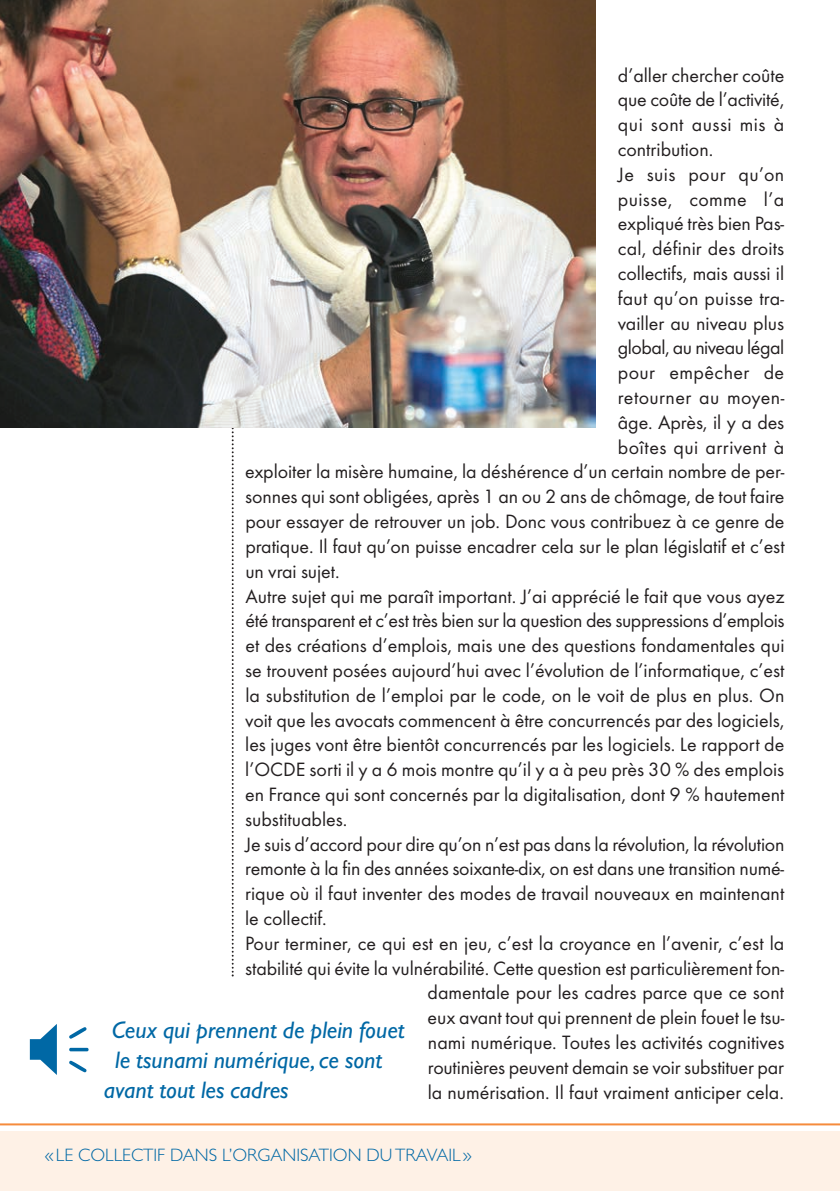
<style>
.page{position:relative;width:840px;height:1191px;background:#fff}
.page>*{position:absolute;margin:0;border:0;box-sizing:border-box;transform-origin:0 0}
.t1{font:italic 24px "Gill Sans";color:#0068a5}
.t2{font:20px "Futura T";color:#231f20}
.t3{font:20px "Futura T";letter-spacing:.02em;color:#231f20}
.t4{font:20px "Futura T";letter-spacing:-.02em;color:#231f20}
.t5{font:20px "Futura T";letter-spacing:-.025em;color:#231f20}
.t6{font:20px "Futura T";letter-spacing:.025em;color:#231f20}
.t7{font:300 18px "Gill Sans";color:#0068a5}
</style>
<div class="page">
<svg style="left:231px;top:428px;width:2px;height:548px"></svg>
<div style="left:0;top:1131px;width:839px;height:60px;background:#fef1e6"></div>
<hr style="left:0;top:1123px;width:839px;height:2px;background:#f58b3c">
<img style="left:0;top:0;width:595px;height:428px">
<svg style="left:30px;top:1024px;width:58px;height:51px"></svg>
<p class="t2" style="left:617px;top:63px;width:168px">d’aller chercher coûte</p>
<p class="t2" style="left:617px;top:88px;width:168px">que coûte de l’activité,</p>
<p class="t6" style="left:617px;top:112px;width:168px">qui sont aussi mis à</p>
<p class="t2" style="left:617px;top:137px;width:97px">contribution.</p>
<p class="t3" style="left:617px;top:162px;width:168px">Je suis pour qu’on</p>
<p class="t3" style="left:617px;top:187px;width:168px">puisse, comme l’a</p>
<p class="t2" style="left:617px;top:212px;width:168px">expliqué très bien Pas-</p>
<p class="t2" style="left:617px;top:236px;width:168px">cal, définir des droits</p>
<p class="t2" style="left:617px;top:261px;width:168px">collectifs, mais aussi il</p>
<p class="t2" style="left:617px;top:286px;width:168px">faut qu’on puisse tra-</p>
<p class="t2" style="left:617px;top:311px;width:168px">vailler au niveau plus</p>
<p class="t5" style="left:617px;top:336px;width:168px">global, au niveau légal</p>
<p class="t3" style="left:617px;top:360px;width:168px">pour empêcher de</p>
<p class="t3" style="left:617px;top:385px;width:168px">retourner au moyen-</p>
<p class="t2" style="left:617px;top:410px;width:168px">âge. Après, il y a des</p>
<p class="t3" style="left:617px;top:435px;width:168px">boîtes qui arrivent à</p>
<p class="t2" style="left:245px;top:460px;width:540px">exploiter la misère humaine, la déshérence d’un certain nombre de per-</p>
<p class="t2" style="left:245px;top:484px;width:540px">sonnes qui sont obligées, après 1 an ou 2 ans de chômage, de tout faire</p>
<p class="t2" style="left:245px;top:509px;width:540px">pour essayer de retrouver un job. Donc vous contribuez à ce genre de</p>
<p class="t2" style="left:245px;top:534px;width:540px">pratique. Il faut qu’on puisse encadrer cela sur le plan législatif et c’est</p>
<p class="t2" style="left:245px;top:559px;width:95px">un vrai sujet.</p>
<p class="t2" style="left:245px;top:584px;width:540px">Autre sujet qui me paraît important. J’ai apprécié le fait que vous ayez</p>
<p class="t4" style="left:245px;top:608px;width:540px">été transparent et c’est très bien sur la question des suppressions d’emplois</p>
<p class="t2" style="left:245px;top:633px;width:540px">et des créations d’emplois, mais une des questions fondamentales qui</p>
<p class="t2" style="left:245px;top:658px;width:540px">se trouvent posées aujourd’hui avec l’évolution de l’informatique, c’est</p>
<p class="t2" style="left:245px;top:683px;width:540px">la substitution de l’emploi par le code, on le voit de plus en plus. On</p>
<p class="t2" style="left:245px;top:708px;width:540px">voit que les avocats commencent à être concurrencés par des logiciels,</p>
<p class="t2" style="left:245px;top:732px;width:540px">les juges vont être bientôt concurrencés par les logiciels. Le rapport de</p>
<p class="t2" style="left:245px;top:757px;width:540px">l’OCDE sorti il y a 6 mois montre qu’il y a à peu près 30 % des emplois</p>
<p class="t2" style="left:245px;top:782px;width:540px">en France qui sont concernés par la digitalisation, dont 9 % hautement</p>
<p class="t2" style="left:245px;top:807px;width:104px">substituables.</p>
<p class="t2" style="left:245px;top:832px;width:540px">Je suis d’accord pour dire qu’on n’est pas dans la révolution, la révolution</p>
<p class="t2" style="left:245px;top:856px;width:540px">remonte à la fin des années soixante-dix, on est dans une transition numé-</p>
<p class="t2" style="left:245px;top:881px;width:540px">rique où il faut inventer des modes de travail nouveaux en maintenant</p>
<p class="t2" style="left:245px;top:906px;width:83px">le collectif.</p>
<p class="t2" style="left:245px;top:931px;width:540px">Pour terminer, ce qui est en jeu, c’est la croyance en l’avenir, c’est la</p>
<p class="t2" style="left:245px;top:956px;width:540px">stabilité qui évite la vulnérabilité. Cette question est particulièrement fon-</p>
<p class="t2" style="left:427px;top:980px;width:358px">damentale pour les cadres parce que ce sont</p>
<p class="t2" style="left:427px;top:1005px;width:358px">eux avant tout qui prennent de plein fouet le tsu-</p>
<p class="t2" style="left:428px;top:1030px;width:357px">nami numérique. Toutes les activités cognitives</p>
<p class="t2" style="left:427px;top:1055px;width:357px">routinières peuvent demain se voir substituer par</p>
<p class="t2" style="left:427px;top:1080px;width:357px">la numérisation. Il faut vraiment anticiper cela.</p>
<p class="t1" style="left:112px;top:1015px;width:294px">Ceux qui prennent de plein fouet</p>
<p class="t1" style="left:115px;top:1045px;width:268px">le tsunami numérique, ce sont</p>
<p class="t1" style="left:104px;top:1075px;width:186px">avant tout les cadres</p>
<p class="t7" style="left:45px;top:1144px;width:428px">«LE COLLECTIF DANS L’ORGANISATION DU TRAVAIL»</p>
</div>
